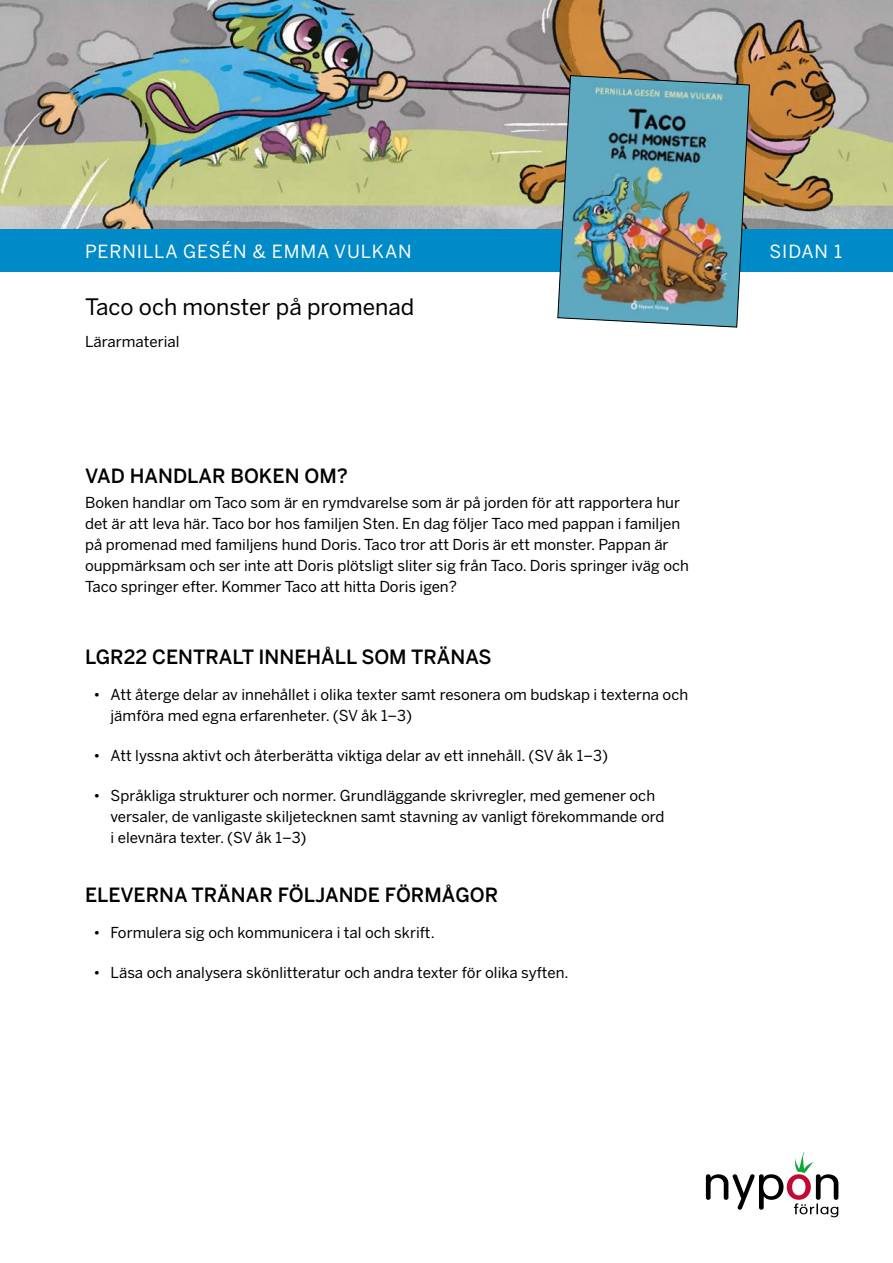
<style>
.page{position:relative;width:893px;height:1263px;background:#fff}
.page>*{position:absolute;margin:0;border:0;box-sizing:border-box;transform-origin:0 0}
.t1{font:22.5px "Benton Sans";color:#000}
.t2{font:500 19.5px "Benton Sans";color:#000}
.t3{font:18px "Benton Sans";letter-spacing:.05em;color:#fff}
.t4{font:15px/21px "Benton Sans";color:#000}
</style>
<div class="page">
<img style="left:0;top:0;width:893px;height:230px">
<svg style="left:706px;top:1152px;width:132px;height:65px"></svg>
<div style="left:0;top:230px;width:893px;height:42px;background:#008ac7"></div>
<img style="left:557px;top:75px;width:193px;height:253px">
<p class="t3" style="left:85px;top:241px;width:328px">PERNILLA GESÉN &amp; EMMA VULKAN</p>
<p class="t3" style="left:769px;top:241px;width:74px">SIDAN 1</p>
<h1 class="t1" style="left:85px;top:294px;width:331px">Taco och monster på promenad</h1>
<p class="t4" style="left:85px;top:331px;width:96px">Lärarmaterial</p>
<h2 class="t2" style="left:85px;top:465px;width:264px">VAD HANDLAR BOKEN OM?</h2>
<p class="t4" style="left:85px;top:493px;width:605px">Boken handlar om Taco som är en rymdvarelse som är på jorden för att rapportera hur det är att leva här. Taco bor hos familjen Sten. En dag följer Taco med pappan i familjen på promenad med familjens hund Doris. Taco tror att Doris är ett monster. Pappan är ouppmärksam och ser inte att Doris plötsligt sliter sig från Taco. Doris springer iväg och Taco springer efter. Kommer Taco att hitta Doris igen?</p>
<h2 class="t2" style="left:85px;top:646px;width:408px">LGR22 CENTRALT INNEHÅLL SOM TRÄNAS</h2>
<p class="t4" style="left:111px;top:684px;width:579px;text-indent:-17px">• Att återge delar av innehållet i olika texter samt resonera om budskap i texterna och jämföra med egna erfarenheter. (SV åk 1–3)</p>
<p class="t4" style="left:94px;top:745px;width:516px">• Att lyssna aktivt och återberätta viktiga delar av ett innehåll. (SV åk 1–3)</p>
<p class="t4" style="left:111px;top:785px;width:555px;text-indent:-17px">• Språkliga strukturer och normer. Grundläggande skrivregler, med gemener och versaler, de vanligaste skiljetecknen samt stavning av vanligt förekommande ord i elevnära texter. (SV åk 1–3)</p>
<h2 class="t2" style="left:85px;top:884px;width:415px">ELEVERNA TRÄNAR FÖLJANDE FÖRMÅGOR</h2>
<p class="t4" style="left:94px;top:922px;width:343px">• Formulera sig och kommunicera i tal och skrift.</p>
<p class="t4" style="left:94px;top:962px;width:476px">• Läsa och analysera skönlitteratur och andra texter för olika syften.</p>
</div>
